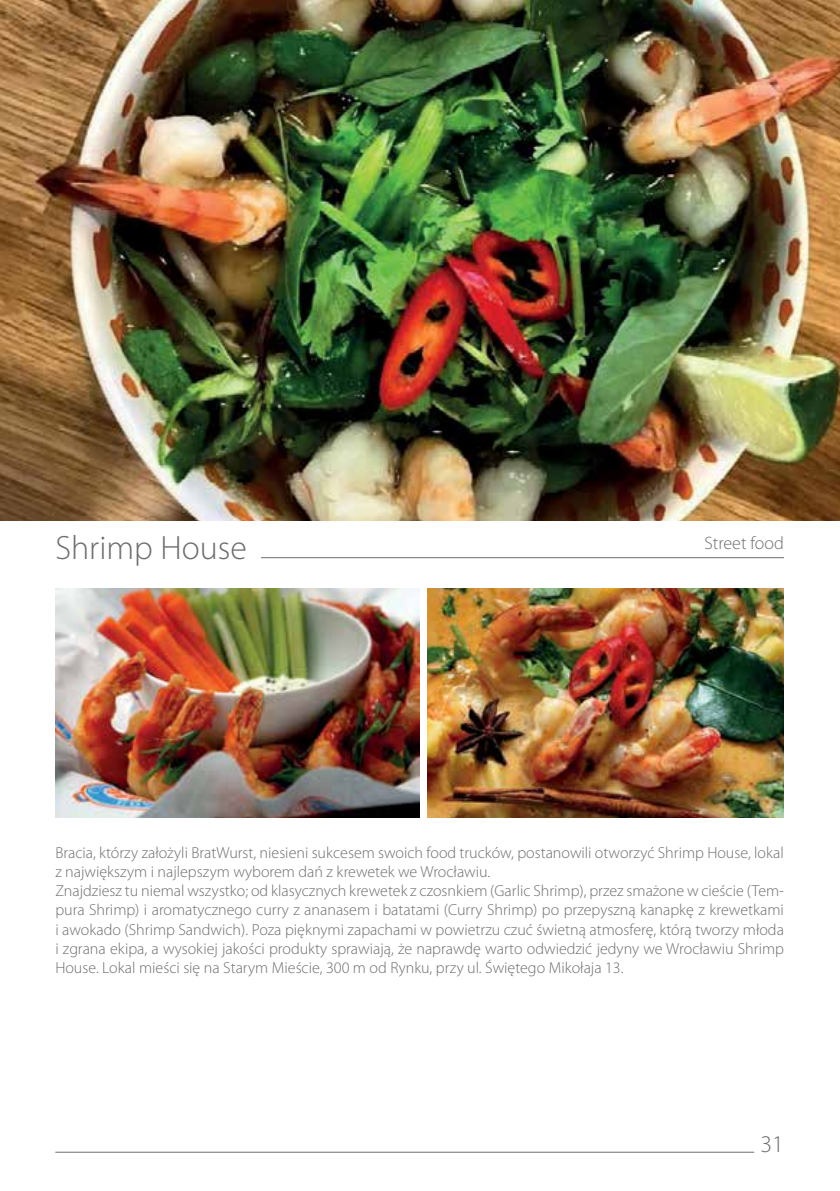
<style>
.page{position:relative;width:840px;height:1191px;background:#fff}
.page>*{position:absolute;margin:0;border:0;box-sizing:border-box;transform-origin:0 0}
.t1{font:300 33.8px "Myriad Pro";color:#6d6e71}
.t2{font:300 24px "Myriad Pro";color:#6d6e71}
.t3{font:300 18px "Myriad Pro";color:#6d6e71}
.t4{font:300 16px/19.2px "Myriad Pro";color:#6d6e71}
</style>
<div class="page">
<hr style="left:55px;top:1151px;width:698px;height:1px;background:#6d6e71">
<img style="left:55px;top:588px;width:365px;height:229px">
<img style="left:427px;top:588px;width:356px;height:229px">
<img style="left:0;top:0;width:839px;height:520px">
<hr style="left:261px;top:557px;width:522px;height:1px;background:#6d6e71">
<h1 class="t1" style="left:55px;top:528px;width:193px">Shrimp House</h1>
<p class="t3" style="left:704px;top:532px;width:81px">Street food</p>
<p class="t4" style="left:55px;top:843px;width:729px">Bracia, którzy założyli BratWurst, niesieni sukcesem swoich food trucków, postanowili otworzyć Shrimp House, lokal z największym i najlepszym wyborem dań z krewetek we Wrocławiu.<br>Znajdziesz tu niemal wszystko; od klasycznych krewetek z czosnkiem (Garlic Shrimp), przez smażone w cieście (Tem&shy;pura Shrimp) i aromatycznego curry z ananasem i batatami (Curry Shrimp) po przepyszną kanapkę z krewetkami i awokado (Shrimp Sandwich). Poza pięknymi zapachami w powietrzu czuć świetną atmosferę, którą tworzy młoda i zgrana ekipa, a wysokiej jakości produkty sprawiają, że naprawdę warto odwiedzić jedyny we Wrocławiu Shrimp House. Lokal mieści się na Starym Mieście, 300 m od Rynku, przy ul. Świętego Mikołaja 13.</p>
<h2 class="t2" style="left:760px;top:1130px;width:25px">31</h2>
</div>
